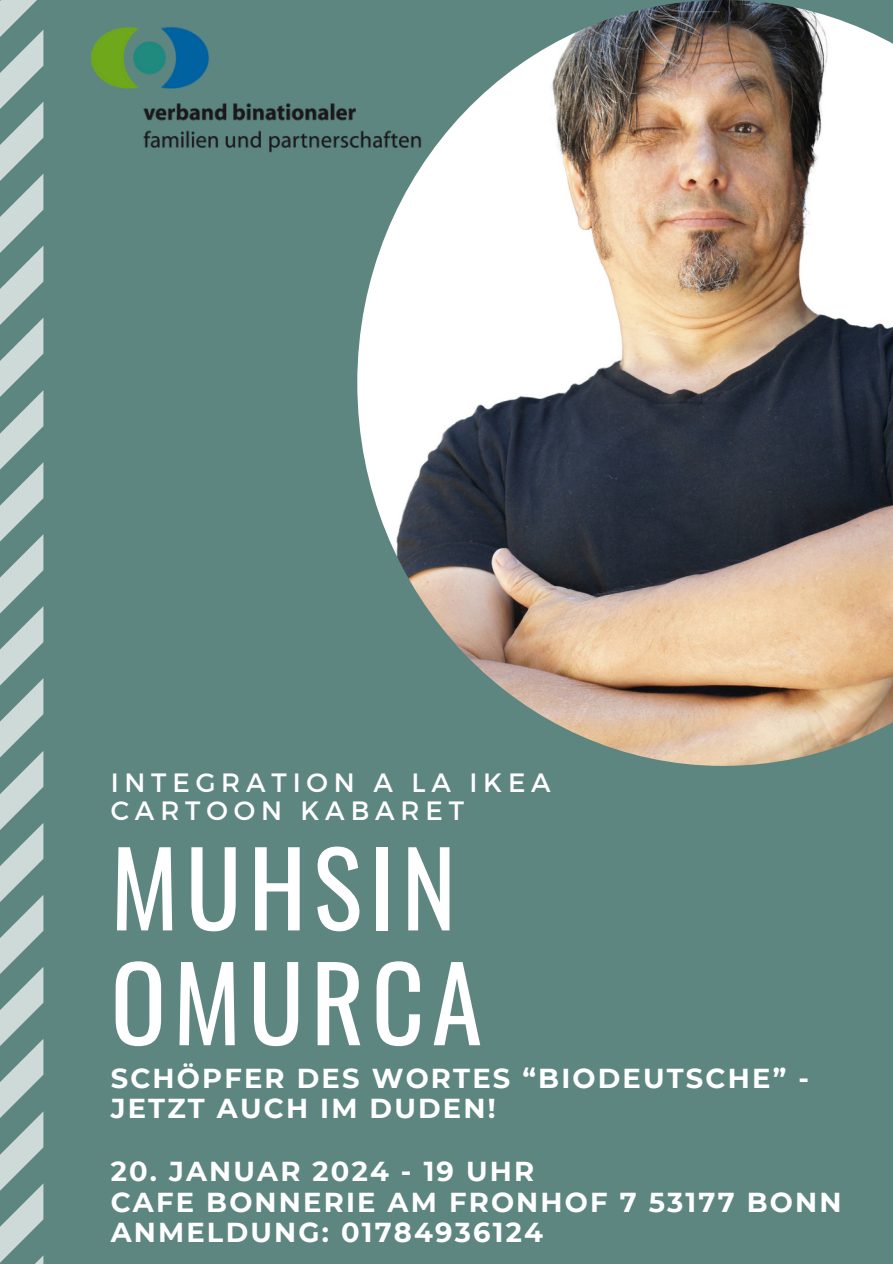
<style>
.page{position:relative;width:893px;height:1264px;background:#fff}
.page>*{position:absolute;margin:0;border:0;box-sizing:border-box;transform-origin:0 0}
.t1{font:102.6px "Oswald";letter-spacing:.07em;color:#fff}
.t2{font:700 27.3px "Montserrat";letter-spacing:.08em;color:#fff}
.t3{font:26.4px "Montserrat";letter-spacing:.22em;color:#fff}
</style>
<div class="page">
<div style="left:0;top:0;width:892px;height:1263px;background:#5d8680"></div>
<img style="left:357px;top:0;width:535px;height:766px">
<svg style="left:0;top:0;width:43px;height:1263px"></svg>
<img style="left:90px;top:25px;width:342px;height:128px">
<p class="t3" style="left:111px;top:765px;width:441px">INTEGRATION A LA IKEA</p>
<p class="t3" style="left:111px;top:793px;width:355px">CARTOON KABARET</p>
<p class="t1" style="left:111px;top:808px;width:347px">MUHSIN</p>
<p class="t1" style="left:111px;top:922px;width:373px">OMURCA</p>
<p class="t2" style="left:111px;top:1061px;width:699px">SCHÖPFER DES WORTES “BIODEUTSCHE” -</p>
<p class="t2" style="left:111px;top:1091px;width:386px">JETZT AUCH IM DUDEN!</p>
<p class="t2" style="left:111px;top:1154px;width:425px">20. JANUAR 2024 - 19 UHR</p>
<p class="t2" style="left:111px;top:1185px;width:732px">CAFE BONNERIE AM FRONHOF 7 53177 BONN</p>
<p class="t2" style="left:111px;top:1215px;width:433px">ANMELDUNG: 01784936124</p>
</div>
